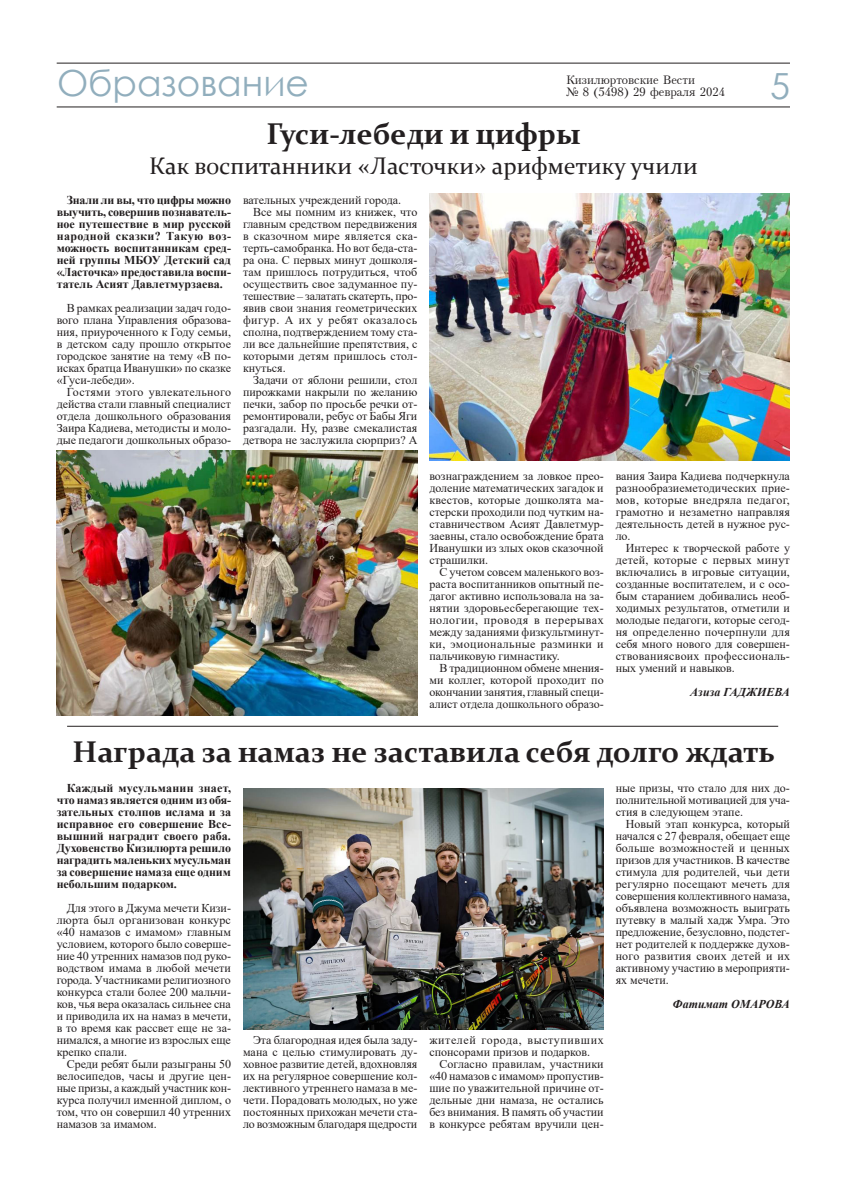
<style>
.page{position:relative;width:842px;height:1191px;background:#fff}
.page>*{position:absolute;margin:0;border:0;box-sizing:border-box;transform-origin:0 0}
.КВ_ЗАГОЛОВОК{font:36px "Century Gothic";color:#91aebd}
.КВ_ЗАГОЛОВОК-2{font:700 30px "Constantia";color:#231f20}
.КВ_ЗАГОЛОВОК-3{font:24px "Constantia";color:#231f20}
.КВ_ОСНОВНОЙ_1{font:12px/12px "Times New Roman";color:#231f20;text-align:justify}
.КВ_ОСНОВНОЙ_1-2{font:700 12px/12px "Times New Roman";letter-spacing:-.005em;color:#231f20;text-align:justify}
.КВ_ОСНОВНОЙ_1-3{font:12px "Petersburg Cyrillic";color:#231f20}
.КВ_ОСНОВНОЙ_1-4{font:italic 700 12px "Times New Roman";color:#231f20}
</style>
<div class="page">
<hr style="left:57px;top:63px;width:733px;height:1px;background:#231f20">
<hr style="left:57px;top:107px;width:733px;height:1px;background:#231f20">
<hr style="left:67px;top:726px;width:711px;height:1px;background:#231f20">
<img style="left:429px;top:194px;width:361px;height:266px">
<img style="left:57px;top:451px;width:360px;height:264px">
<img style="left:243px;top:788px;width:361px;height:241px">
<p class="КВ_ЗАГОЛОВОК" style="left:57px;top:58px;width:253px">Образование</p>
<p class="КВ_ОСНОВНОЙ_1-3" style="left:566px;top:73px;width:130px">Кизилюртовские Вести</p>
<p class="КВ_ОСНОВНОЙ_1-3" style="left:566px;top:85px;width:160px">№ 8 (5498) 29 февраля 2024</p>
<p class="КВ_ЗАГОЛОВОК-2" style="left:266px;top:113px;width:316px">Гуси-лебеди и цифры</p>
<p class="КВ_ЗАГОЛОВОК-3" style="left:149px;top:149px;width:550px">Как воспитанники «Ласточки» арифметику учили</p>
<p class="КВ_ОСНОВНОЙ_1-2" style="left:57px;top:194px;width:176px;text-indent:10px">Знали ли вы, что цифры можно выучить, совершив познаватель&shy;ное путешествие в мир русской народной сказки? Такую воз&shy;можность воспитанникам сред&shy;ней группы МБОУ Детский сад «Ласточка» предоставила воспи&shy;татель Асият Давлетмурзаева.</p>
<p class="КВ_ОСНОВНОЙ_1" style="left:57px;top:302px;width:176px;text-indent:10px">В рамках реализации задач годо&shy;вого плана Управления образова&shy;ния, приуроченного к Году семьи, в детском саду прошло открытое городское занятие на тему «В по&shy;исках братца Иванушки» по сказке «Гуси-лебеди».</p>
<p class="КВ_ОСНОВНОЙ_1" style="left:57px;top:386px;width:176px;text-indent:10px">Гостями этого увлекательного действа стали главный специалист отдела дошкольного образования Заира Кадиева, методисты и моло&shy;дые педагоги дошкольных образо-</p>
<p class="КВ_ОСНОВНОЙ_1" style="left:243px;top:194px;width:160px">вательных учреждений города.</p>
<p class="КВ_ОСНОВНОЙ_1" style="left:243px;top:206px;width:176px;text-indent:10px">Все мы помним из книжек, что главным средством передвижения в сказочном мире является ска&shy;терть-самобранка. Но вот беда-ста&shy;ра она. С первых минут дошколя&shy;там пришлось потрудиться, чтоб осуществить свое задуманное пу&shy;тешествие – залатать скатерть, про&shy;явив свои знания геометрических фигур. А их у ребят оказалось сполна, подтверждением тому ста&shy;ли все дальнейшие препятствия, с которыми детям пришлось стол&shy;кнуться.</p>
<p class="КВ_ОСНОВНОЙ_1" style="left:243px;top:374px;width:176px;text-indent:10px">Задачи от яблони решили, стол пирожками накрыли по желанию печки, забор по просьбе речки от&shy;ремонтировали, ребус от Бабы Яги разгадали. Ну, разве смекалистая детвора не заслужила сюрприз? А</p>
<p class="КВ_ЗАГОЛОВОК" style="left:770px;top:61px;width:21px">5</p>
<p class="КВ_ОСНОВНОЙ_1" style="left:429px;top:470px;width:176px">вознаграждением за ловкое прео&shy;доление математических загадок и квестов, которые дошколята ма&shy;стерски проходили под чутким на&shy;ставничеством Асият Давлетмур&shy;заевны, стало освобождение брата Иванушки из злых оков сказочной страшилки.</p>
<p class="КВ_ОСНОВНОЙ_1" style="left:429px;top:566px;width:176px;text-indent:10px">С учетом совсем маленького воз&shy;раста воспитанников опытный пе&shy;дагог активно использовала на за&shy;нятии здоровьесберегающие тех&shy;нологии, проводя в перерывах между заданиями физкультминут&shy;ки, эмоциональные разминки и пальчиковую гимнастику.</p>
<p class="КВ_ОСНОВНОЙ_1" style="left:429px;top:662px;width:176px;text-indent:10px">В традиционном обмене мнения&shy;ми коллег, которой проходит по окончании занятия, главный специ&shy;алист отдела дошкольного образо-</p>
<p class="КВ_ОСНОВНОЙ_1" style="left:616px;top:470px;width:176px">вания Заира Кадиева подчеркнула разнообразиеметодических прие&shy;мов, которые внедряла педагог, грамотно и незаметно направляя деятельность детей в нужное рус&shy;ло.</p>
<p class="КВ_ОСНОВНОЙ_1" style="left:616px;top:542px;width:176px;text-indent:10px">Интерес к творческой работе у детей, которые с первых минут включались в игровые ситуации, созданные воспитателем, и с осо&shy;бым старанием добивались необ&shy;ходимых результатов, отметили и молодые педагоги, которые сегод&shy;ня определенно почерпнули для себя много нового для совершен&shy;ствованиясвоих профессиональ&shy;ных умений и навыков.</p>
<p class="КВ_ОСНОВНОЙ_1-4" style="left:690px;top:684px;width:101px">Азиза ГАДЖИЕВА</p>
<p class="КВ_ЗАГОЛОВОК-2" style="left:73px;top:731px;width:704px">Награда за намаз не заставила себя долго ждать</p>
<p class="КВ_ОСНОВНОЙ_1-2" style="left:57px;top:782px;width:176px;text-indent:10px">Каждый мусульманин знает, что намаз является одним из обя&shy;зательных столпов ислама и за исправное его совершение Все&shy;вышний наградит своего раба.<br>Духовенство Кизилюрта решило наградить маленьких мусульман за совершение намаза еще одним небольшим подарком.</p>
<p class="КВ_ОСНОВНОЙ_1" style="left:57px;top:902px;width:176px;text-indent:10px">Для этого в Джума мечети Кизи&shy;люрта был организован конкурс «40 намазов с имамом» главным условием, которого было соверше&shy;ние 40 утренних намазов под руко&shy;водством имама в любой мечети города. Участниками религиозного конкурса стали более 200 мальчи&shy;ков, чья вера оказалась сильнее сна и приводила их на намаз в мечети, в то время как рассвет еще не за&shy;нимался, а многие из взрослых еще крепко спали.</p>
<p class="КВ_ОСНОВНОЙ_1" style="left:57px;top:1058px;width:176px;text-indent:10px">Среди ребят были разыграны 50 велосипедов, часы и другие цен&shy;ные призы, а каждый участник кон&shy;курса получил именной диплом, о том, что он совершил 40 утренних намазов за имамом.</p>
<p class="КВ_ОСНОВНОЙ_1" style="left:243px;top:1034px;width:176px;text-indent:10px">Эта благородная идея была заду&shy;мана с целью стимулировать ду&shy;ховное развитие детей, вдохновляя их на регулярное совершение кол&shy;лективного утреннего намаза в ме&shy;чети. Порадовать молодых, но уже постоянных прихожан мечети ста&shy;ло возможным благодаря щедрости</p>
<p class="КВ_ОСНОВНОЙ_1" style="left:429px;top:1034px;width:176px">жителей города, выступивших спонсорами призов и подарков.</p>
<p class="КВ_ОСНОВНОЙ_1" style="left:429px;top:1058px;width:176px;text-indent:10px">Согласно правилам, участники «40 намазов с имамом» пропустив&shy;шие по уважительной причине от&shy;дельные дни намаза, не остались без внимания. В память об участии в конкурсе ребятам вручили цен-</p>
<p class="КВ_ОСНОВНОЙ_1" style="left:616px;top:782px;width:176px">ные призы, что стало для них до&shy;полнительной мотивацией для уча&shy;стия в следующем этапе.</p>
<p class="КВ_ОСНОВНОЙ_1" style="left:616px;top:818px;width:176px;text-indent:10px">Новый этап конкурса, который начался с 27 февраля, обещает еще больше возможностей и ценных призов для участников. В качестве стимула для родителей, чьи дети регулярно посещают мечеть для совершения коллективного намаза, объявлена возможность выиграть путевку в малый хадж Умра. Это предложение, безусловно, подстег&shy;нет родителей к поддержке духов&shy;ного развития своих детей и их активному участию в мероприяти&shy;ях мечети.</p>
<p class="КВ_ОСНОВНОЙ_1-4" style="left:672px;top:996px;width:119px">Фатимат ОМАРОВА</p>
</div>
